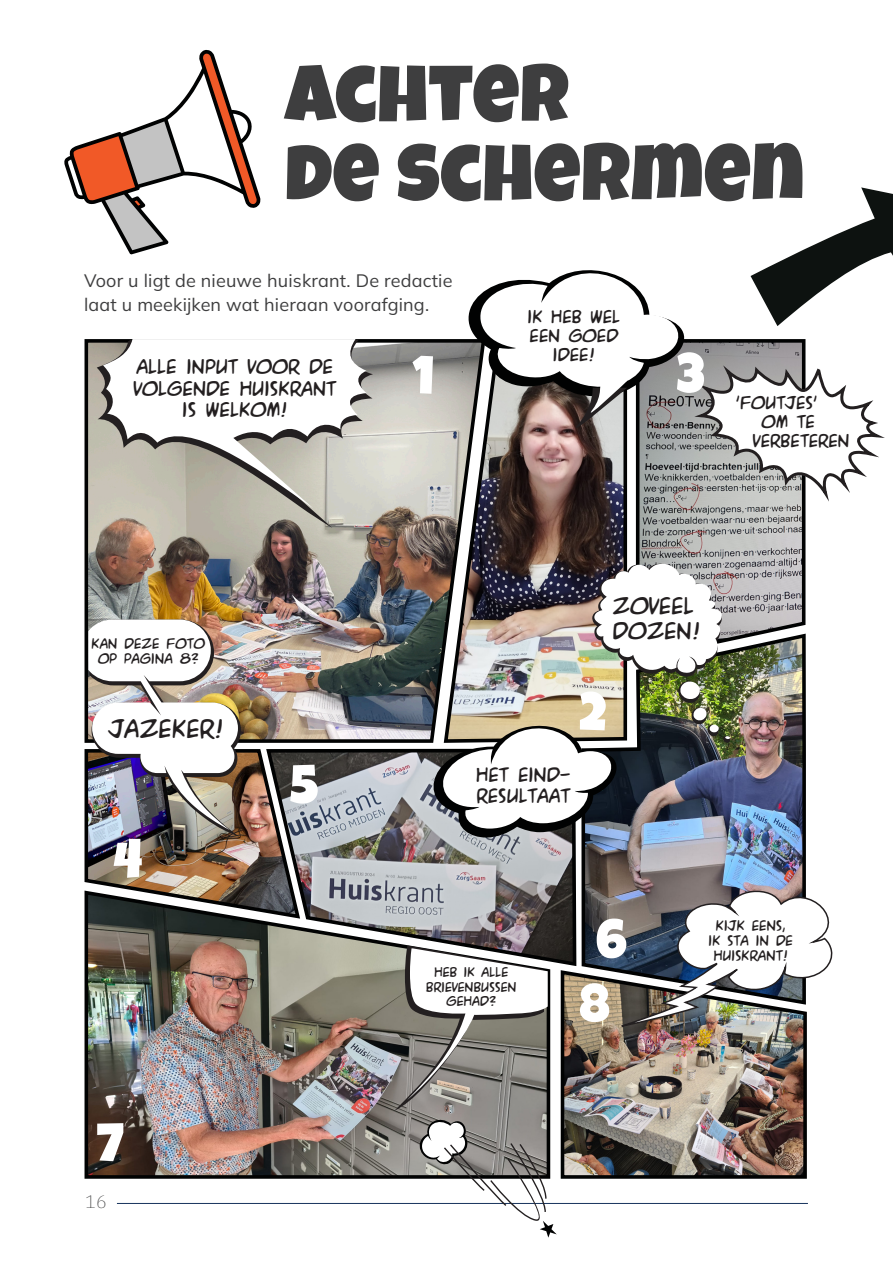
<style>
.page{position:relative;width:893px;height:1263px;background:#fff}
.page>*{position:absolute;margin:0;border:0;box-sizing:border-box;transform-origin:0 0}
.t1{font:80.7px "Luckiest Guy";letter-spacing:.01em;color:#3e3e3f}
.t2{font:54px "Luckiest Guy";color:#fff}
.No_Spacing{font:22.95px "ACME Explosive";color:#231f20}
.No_Spacing-2{font:21px "ACME Explosive";color:#231f20}
.t3{font:200 18px "Mulish";letter-spacing:.01em;color:#3e3e3f}
.No_Spacing-3{font:18px "ACME Explosive";color:#231f20}
.t4{font:200 18px "IBM Plex Serif";color:#3e3e3f}
.No_Spacing-4{font:17.7px "ACME Explosive";color:#231f20}
.No_Spacing-5{font:16.05px/19.4px "ACME Explosive";color:#231f20;text-align:center}
.No_Spacing-6{font:12.9px "ACME Explosive";color:#231f20}
.No_Spacing-7{font:12px "ACME Explosive";color:#231f20}
</style>
<div class="page">
<hr style="left:117px;top:1203px;width:691px;height:1px;background:#17335d">
<img style="left:84px;top:339px;width:358px;height:404px">
<svg style="left:442px;top:511px;width:186px;height:52px;background:#4a3c3b"></svg>
<svg style="left:635px;top:511px;width:171px;height:120px;background:#a7a6a7"></svg>
<img style="left:302px;top:748px;width:275px;height:218px">
<img style="left:581px;top:631px;width:225px;height:337px">
<img style="left:84px;top:888px;width:469px;height:291px">
<img style="left:560px;top:968px;width:247px;height:211px">
<svg style="left:97px;top:340px;width:276px;height:188px;background:#bab6a9"></svg>
<svg style="left:103px;top:339px;width:264px;height:169px"></svg>
<img style="left:597px;top:881px;width:236px;height:152px">
<svg style="left:64px;top:50px;width:197px;height:205px"></svg>
<svg style="left:441px;top:187px;width:452px;height:324px"></svg>
<img style="left:84px;top:619px;width:218px;height:302px">
<img style="left:412px;top:563px;width:318px;height:275px">
<svg style="left:394px;top:945px;width:163px;height:293px"></svg>
<p class="t1" style="left:285px;top:41px;width:285px">ACHTER</p>
<p class="t1" style="left:285px;top:120px;width:521px">DE SCHERMEN</p>
<p class="t3" style="left:84px;top:269px;width:370px">Voor u ligt de nieuwe huiskrant. De redactie</p>
<p class="t3" style="left:84px;top:293px;width:346px">laat u meekijken wat hieraan voorafging.</p>
<p class="No_Spacing-3" style="left:136px;top:360px;width:198px">ALLE INPUT VOOR DE</p>
<p class="No_Spacing-3" style="left:133px;top:382px;width:204px">VOLGENDE HUISKRANT</p>
<p class="No_Spacing-3" style="left:182px;top:404px;width:106px">IS WELKOM!</p>
<p class="t2" style="left:413px;top:340px;width:22px">1</p>
<p class="No_Spacing-5" style="left:527px;top:311px;width:94px">IK HEB WEL</p>
<p class="No_Spacing-5" style="left:529px;top:330px;width:90px">EEN GOED<br>IDEE!</p>
<p class="t2" style="left:676px;top:338px;width:30px">3</p>
<p class="No_Spacing-5" style="left:735px;top:396px;width:83px">‘FOUTJES’</p>
<p class="No_Spacing-5" style="left:761px;top:416px;width:55px">OM TE</p>
<p class="No_Spacing-5" style="left:753px;top:435px;width:98px">VERBETEREN</p>
<p class="No_Spacing-6" style="left:91px;top:638px;width:115px">KAN DEZE FOTO</p>
<p class="No_Spacing-6" style="left:98px;top:654px;width:102px">OP PAGINA 8?</p>
<p class="No_Spacing" style="left:108px;top:721px;width:116px">JAZEKER!</p>
<p class="t2" style="left:114px;top:824px;width:31px">4</p>
<p class="t2" style="left:290px;top:749px;width:30px">5</p>
<p class="No_Spacing-2" style="left:612px;top:598px;width:83px">ZOVEEL</p>
<p class="No_Spacing-2" style="left:612px;top:624px;width:89px">DOZEN!</p>
<p class="t2" style="left:579px;top:677px;width:29px">2</p>
<p class="No_Spacing-4" style="left:476px;top:768px;width:96px">HET EIND-</p>
<p class="No_Spacing-4" style="left:476px;top:789px;width:95px">RESULTAAT</p>
<p class="t2" style="left:596px;top:904px;width:32px">6</p>
<p class="No_Spacing-6" style="left:716px;top:920px;width:71px">KIJK EENS,</p>
<p class="No_Spacing-6" style="left:708px;top:936px;width:86px">IK STA IN DE</p>
<p class="No_Spacing-6" style="left:714px;top:951px;width:75px">HUISKRANT!</p>
<p class="t2" style="left:97px;top:1108px;width:29px">7</p>
<p class="t4" style="left:85px;top:1188px;width:23px">16</p>
<p class="No_Spacing-7" style="left:434px;top:968px;width:76px">HEB IK ALLE</p>
<p class="No_Spacing-7" style="left:426px;top:982px;width:92px">BRIEVENBUSSEN</p>
<p class="No_Spacing-7" style="left:446px;top:997px;width:51px">GEHAD?</p>
<p class="t2" style="left:579px;top:968px;width:32px">8</p>
</div>
